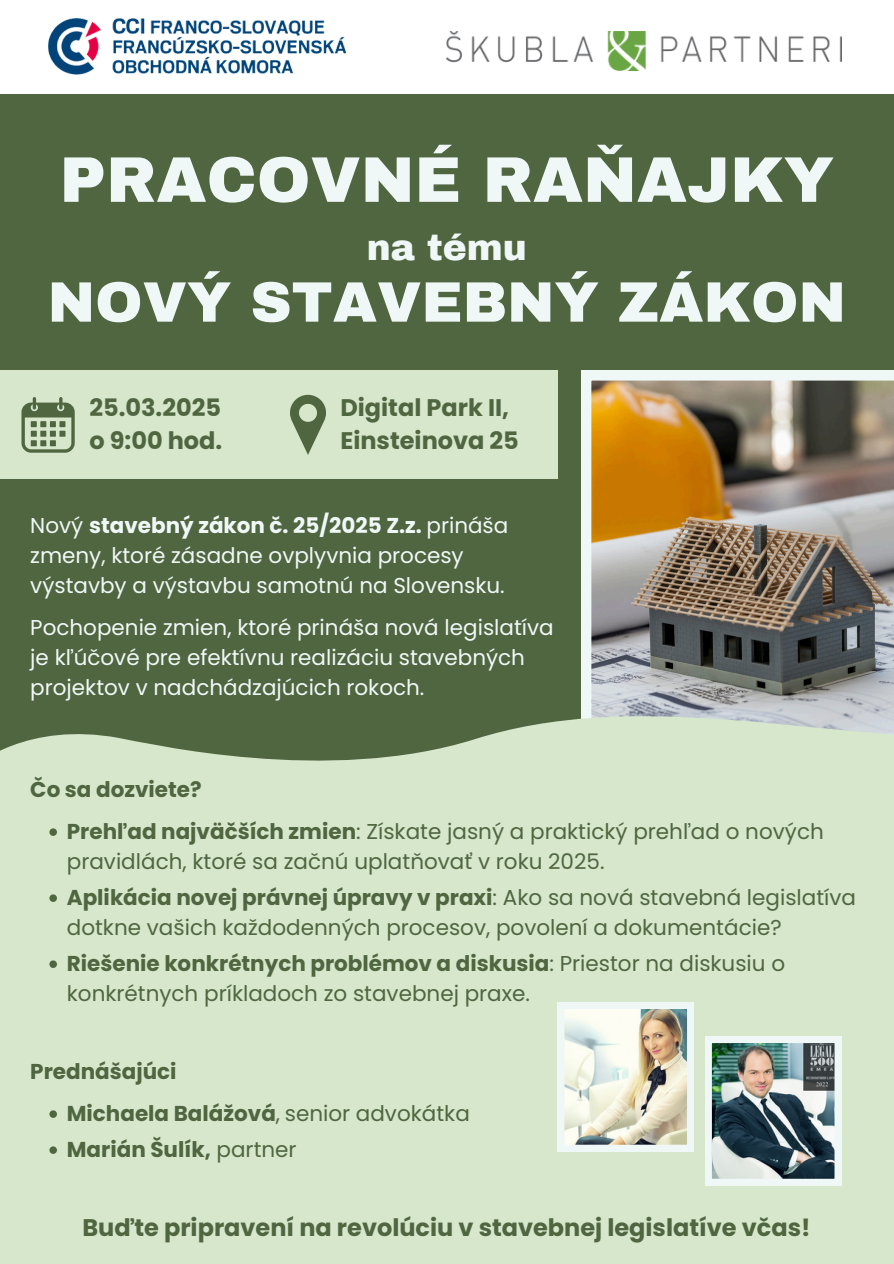
<style>
.page{position:relative;width:894px;height:1264px;background:#fff}
.page>*{position:absolute;margin:0;border:0;box-sizing:border-box;transform-origin:0 0}
.t1{font:900 64.5px "Archivo";color:#f0f8f7}
.t2{font:900 57px "Archivo";color:#f0f8f7}
.t3{font:900 36px "Archivo";color:#f0f8f7}
.t4{font:700 24px/32.7px "Poppins";color:#4f6640}
.t5{font:21.45px/30px "Poppins";color:#4f6640}
.t6{font:21.45px/30px "Poppins";color:#f0f8f7}
.t7{font:700 21.45px "Poppins";color:#4f6640}
.s1{font-weight:700}
.s2{font-weight:400}
</style>
<div class="page">
<div style="left:0;top:0;width:893px;height:1263px;background:#4f6640"></div>
<div style="left:0;top:774px;width:893px;height:489px;background:#d6e7cc"></div>
<div style="left:0;top:0;width:893px;height:93px;background:#fff"></div>
<img style="left:446px;top:32px;width:395px;height:38px">
<img style="left:48px;top:18px;width:297px;height:57px">
<div style="left:0;top:370px;width:557px;height:109px;background:#d6e7cc"></div>
<svg style="left:21px;top:397px;width:53px;height:55px"></svg>
<div style="left:59px;top:430px;width:6px;height:7px;background:#4f6640"></div>
<svg style="left:290px;top:395px;width:36px;height:60px"></svg>
<svg style="left:49px;top:1110px;width:8px;height:7px"></svg>
<svg style="left:49px;top:1146px;width:8px;height:7px"></svg>
<img style="left:557px;top:1002px;width:136px;height:149px">
<img style="left:705px;top:1036px;width:136px;height:149px">
<img style="left:581px;top:370px;width:312px;height:320px">
<svg style="left:0;top:690px;width:893px;height:146px;fill:#d6e7cc"></svg>
<svg style="left:49px;top:828px;width:8px;height:7px"></svg>
<svg style="left:49px;top:894px;width:8px;height:7px"></svg>
<svg style="left:49px;top:960px;width:8px;height:7px"></svg>
<p class="t1" style="left:59px;top:145px;width:775px">PRACOVNÉ RAŇAJKY</p>
<h5 class="t3" style="left:366px;top:228px;width:162px">na tému</h5>
<p class="t2" style="left:48px;top:271px;width:799px">NOVÝ STAVEBNÝ ZÁKON</p>
<p class="t4" style="left:89px;top:391px;width:134px">25.03.2025 o 9:00 hod.</p>
<p class="t4" style="left:340px;top:391px;width:180px">Digital Park II,<br>Einsteinova 25</p>
<p class="t6" style="left:30px;top:510px;width:479px">Nový <span class="s1">stavebný zákon č. 25/2025 Z.z.</span> prináša zmeny, ktoré zásadne ovplyvnia procesy výstavby a výstavbu samotnú na Slovensku.</p>
<h4 class="t6" style="left:30px;top:612px;width:525px">Pochopenie zmien, ktoré prináša nová legislatíva je kľúčové pre efektívnu realizáciu stavebných projektov v nadchádzajúcich rokoch.</h4>
<h4 class="t7" style="left:30px;top:774px;width:173px">Čo sa dozviete?</h4>
<p class="t5" style="left:67px;top:816px;width:758px"><span class="s1">Prehľad najväčších zmien</span>: Získate jasný a praktický prehľad o nových pravidlách, ktoré sa začnú uplatňovať v roku 2025.</p>
<p class="t5" style="left:67px;top:882px;width:790px"><span class="s1">Aplikácia novej právnej úpravy v praxi</span>: Ako sa nová stavebná legislatíva dotkne vašich každodenných procesov, povolení a dokumentácie?</p>
<p class="t5" style="left:67px;top:948px;width:719px"><span class="s1">Riešenie konkrétnych problémov a diskusia</span>: Priestor na diskusiu o konkrétnych príkladoch zo stavebnej praxe.</p>
<p class="t7" style="left:30px;top:1056px;width:148px">Prednášajúci</p>
<p class="t7" style="left:67px;top:1098px;width:404px">Michaela Balážová<span class="s2">, senior advokátka</span></p>
<h1 class="t7" style="left:67px;top:1134px;width:231px">Marián Šulík, <span class="s2">partner</span></h1>
<p class="t4" style="left:82px;top:1211px;width:729px">Buďte pripravení na revolúciu v stavebnej legislatíve včas!</p>
</div>
